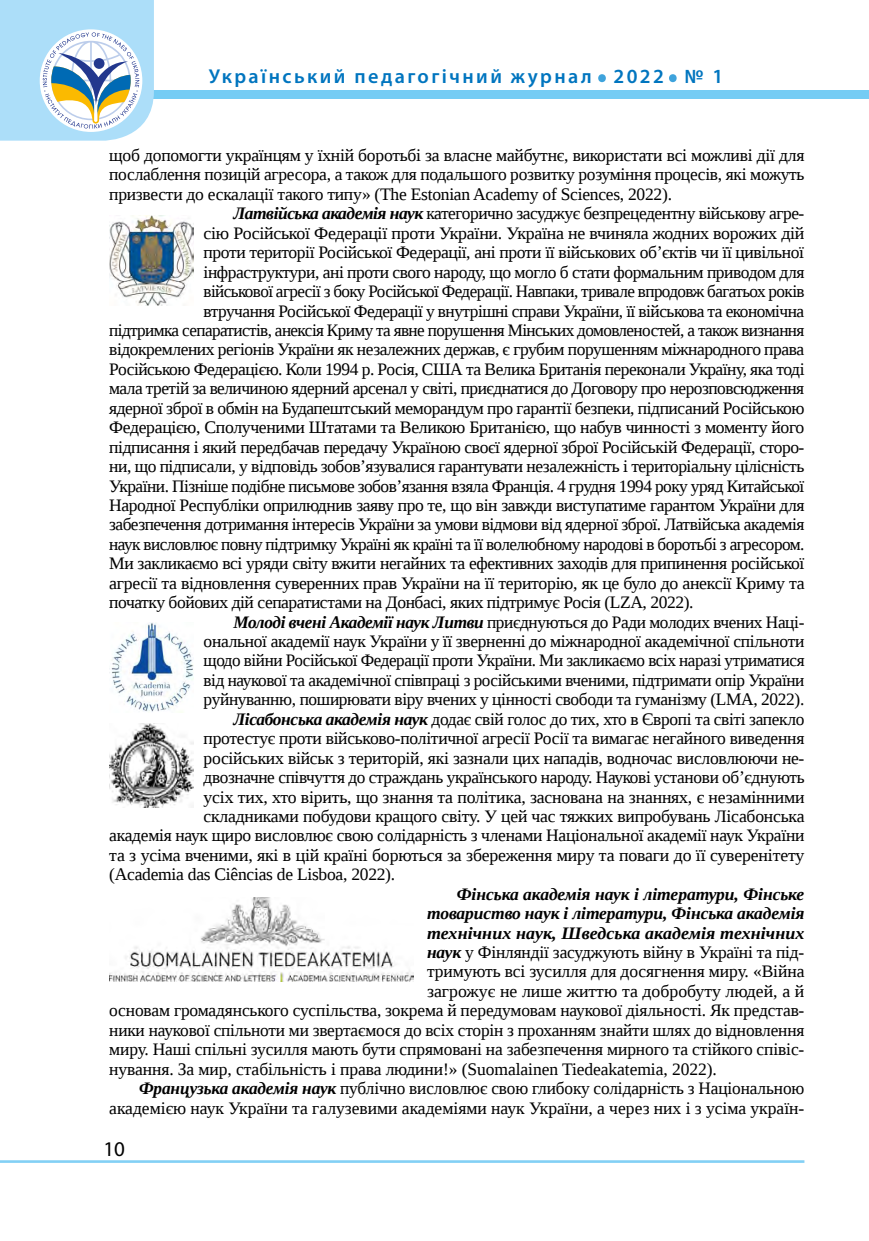
<style>
.page{position:relative;width:869px;height:1241px;background:#fff}
.page>*{position:absolute;margin:0;border:0;box-sizing:border-box;transform-origin:0 0}
.t1{font:600 50.4px "Myriad Pro";color:#3ea3dc}
.t2{font:21px "Myriad Pro";color:#000}
.t3{font:600 20.12px "Myriad Pro";letter-spacing:.12em;color:#0075bf}
.t4{font:17.5px "Liberation Serif";letter-spacing:-.025em;color:#000}
.t5{font:17.5px "Liberation Serif";letter-spacing:-.005em;color:#000}
.t6{font:italic 700 17.5px "Liberation Serif";letter-spacing:-.005em;color:#000}
.t7{font:17.5px "Liberation Serif";color:#000}
.s1{font-weight:700;font-style:italic}
</style>
<div class="page">
<hr style="left:0;top:1159px;width:804px;height:3px;background:#83d0f5">
<div style="left:0;top:90px;width:868px;height:8px;background:#75ccf4"></div>
<svg style="left:0;top:0;width:154px;height:141px"></svg>
<img style="left:109px;top:216px;width:84px;height:89px">
<img style="left:109px;top:623px;width:84px;height:89px">
<img style="left:110px;top:723px;width:83px;height:84px">
<img style="left:109px;top:897px;width:304px;height:84px">
<p class="t3" style="left:208px;top:64px;width:384px">Український педагогічний журнал</p>
<h1 class="t1" style="left:595px;top:33px;width:13px">.</h1>
<p class="t3" style="left:613px;top:64px;width:52px">2022</p>
<h1 class="t1" style="left:666px;top:33px;width:13px">.</h1>
<p class="t3" style="left:684px;top:64px;width:40px">№ 1</p>
<p class="t4" style="left:109px;top:144px;width:696px">щоб допомогти українцям у їхній боротьбі за власне майбутнє, використати всі можливі дії для</p>
<p class="t4" style="left:109px;top:163px;width:696px">послаблення позицій агресора, а також для подальшого розвитку розуміння процесів, які можуть</p>
<p class="t4" style="left:109px;top:183px;width:564px">призвести до ескалації такого типу» (The Estonian Academy of Sciences, 2022).</p>
<p class="t4" style="left:233px;top:202px;width:572px"><span class="s1">Латвійська академія наук</span> категорично засуджує безпрецедентну військову агре-</p>
<p class="t4" style="left:203px;top:221px;width:602px">сію Російської Федерації проти України. Україна не вчиняла жодних ворожих дій</p>
<p class="t4" style="left:203px;top:241px;width:601px">проти території Російської Федерації, ані проти її військових об’єктів чи її цивільної</p>
<p class="t4" style="left:203px;top:260px;width:602px">інфраструктури, ані проти свого народу, що могло б стати формальним приводом для</p>
<p class="t4" style="left:203px;top:280px;width:602px">військової агресії з боку Російської Федерації. Навпаки, тривале впродовж багатьох років</p>
<p class="t4" style="left:203px;top:299px;width:602px">втручання Російської Федерації у внутрішні справи України, її військова та економічна</p>
<p class="t4" style="left:109px;top:319px;width:696px">підтримка сепаратистів, анексія Криму та явне порушення Мінських домовленостей, а також визнання</p>
<p class="t4" style="left:109px;top:338px;width:696px">відокремлених регіонів України як незалежних держав, є грубим порушенням міжнародного права</p>
<p class="t4" style="left:109px;top:357px;width:696px">Російською Федерацією. Коли 1994 р. Росія, США та Велика Британія переконали Україну, яка тоді</p>
<p class="t4" style="left:109px;top:377px;width:696px">мала третій за величиною ядерний арсенал у світі, приєднатися до Договору про нерозповсюдження</p>
<p class="t4" style="left:109px;top:396px;width:696px">ядерної зброї в обмін на Будапештський меморандум про гарантії безпеки, підписаний Російською</p>
<p class="t4" style="left:109px;top:416px;width:696px">Федерацією, Сполученими Штатами та Великою Британією, що набув чинності з моменту його</p>
<p class="t4" style="left:109px;top:435px;width:696px">підписання і який передбачав передачу Україною своєї ядерної зброї Російській Федерації, сторо-</p>
<p class="t4" style="left:109px;top:455px;width:696px">ни, що підписали, у відповідь зобов’язувалися гарантувати незалежність і територіальну цілісність</p>
<p class="t4" style="left:109px;top:474px;width:696px">України. Пізніше подібне письмове зобов’язання взяла Франція. 4 грудня 1994 року уряд Китайської</p>
<p class="t4" style="left:109px;top:493px;width:696px">Народної Республіки оприлюднив заяву про те, що він завжди виступатиме гарантом України для</p>
<p class="t4" style="left:109px;top:513px;width:696px">забезпечення дотримання інтересів України за умови відмови від ядерної зброї. Латвійська академія</p>
<p class="t4" style="left:109px;top:532px;width:696px">наук висловлює повну підтримку Україні як країні та її волелюбному народові в боротьбі з агресором.</p>
<p class="t4" style="left:109px;top:552px;width:696px">Ми закликаємо всі уряди світу вжити негайних та ефективних заходів для припинення російської</p>
<p class="t4" style="left:109px;top:571px;width:696px">агресії та відновлення суверенних прав України на її територію, як це було до анексії Криму та</p>
<p class="t4" style="left:109px;top:591px;width:585px">початку бойових дій сепаратистами на Донбасі, яких підтримує Росія (LZA, 2022).</p>
<p class="t4" style="left:233px;top:610px;width:572px"><span class="s1">Молоді вчені Академії наук Литви</span> приєднуються до Ради молодих вчених Наці-</p>
<p class="t4" style="left:203px;top:629px;width:602px">ональної академії наук України у її зверненні до міжнародної академічної спільноти</p>
<p class="t4" style="left:203px;top:649px;width:602px">щодо війни Російської Федерації проти України. Ми закликаємо всіх наразі утриматися</p>
<p class="t4" style="left:203px;top:668px;width:602px">від наукової та академічної співпраці з російськими вченими, підтримати опір України</p>
<p class="t4" style="left:203px;top:688px;width:602px">руйнуванню, поширювати віру вчених у цінності свободи та гуманізму (LMA, 2022).</p>
<p class="t4" style="left:233px;top:707px;width:572px"><span class="s1">Лісабонська академія наук</span> додає свій голос до тих, хто в Європі та світі запекло</p>
<p class="t4" style="left:203px;top:727px;width:602px">протестує проти військово-політичної агресії Росії та вимагає негайного виведення</p>
<p class="t4" style="left:203px;top:746px;width:602px">російських військ з територій, які зазнали цих нападів, водночас висловлюючи не-</p>
<p class="t4" style="left:203px;top:765px;width:602px">двозначне співчуття до страждань українського народу. Наукові установи об’єднують</p>
<p class="t4" style="left:203px;top:785px;width:602px">усіх тих, хто вірить, що знання та політика, заснована на знаннях, є незамінними</p>
<p class="t4" style="left:203px;top:804px;width:602px">складниками побудови кращого світу. У цей час тяжких випробувань Лісабонська</p>
<p class="t4" style="left:109px;top:824px;width:696px">академія наук щиро висловлює свою солідарність з членами Національної академії наук України</p>
<p class="t4" style="left:109px;top:843px;width:696px">та з усіма вченими, які в цій країні борються за збереження миру та поваги до її суверенітету</p>
<p class="t4" style="left:109px;top:863px;width:287px">(Academia das Ciências de Lisboa, 2022).</p>
<p class="t6" style="left:456px;top:882px;width:349px">Фінська академія наук і літератури, Фінське</p>
<p class="t6" style="left:427px;top:901px;width:379px">товариство наук і літератури, Фінська академія</p>
<p class="t6" style="left:427px;top:921px;width:379px">технічних наук, Шведська академія технічних</p>
<p class="t4" style="left:427px;top:940px;width:379px"><span class="s1">наук</span> у Фінляндії засуджують війну в Україні та під-</p>
<p class="t5" style="left:427px;top:960px;width:379px">тримують всі зусилля для досягнення миру. «Війна</p>
<p class="t7" style="left:427px;top:979px;width:379px">загрожує не лише життю та добробуту людей, а й</p>
<p class="t5" style="left:109px;top:998px;width:696px">основам громадянського суспільства, зокрема й передумовам наукової діяльності. Як представ-</p>
<p class="t4" style="left:109px;top:1018px;width:696px">ники наукової спільноти ми звертаємося до всіх сторін з проханням знайти шлях до відновлення</p>
<p class="t5" style="left:109px;top:1037px;width:696px">миру. Наші спільні зусилля мають бути спрямовані на забезпечення мирного та стійкого співіс-</p>
<p class="t5" style="left:109px;top:1057px;width:608px">нування. За мир, стабільність і права людини!» (Suomalainen Tiedeakatemia, 2022).</p>
<p class="t5" style="left:139px;top:1076px;width:666px"><span class="s1">Французька академія наук</span> публічно висловлює свою глибоку солідарність з Національною</p>
<p class="t7" style="left:109px;top:1096px;width:696px">академією наук України та галузевими академіями наук України, а через них і з усіма україн-</p>
<p class="t2" style="left:103px;top:1135px;width:23px">10</p>
</div>
